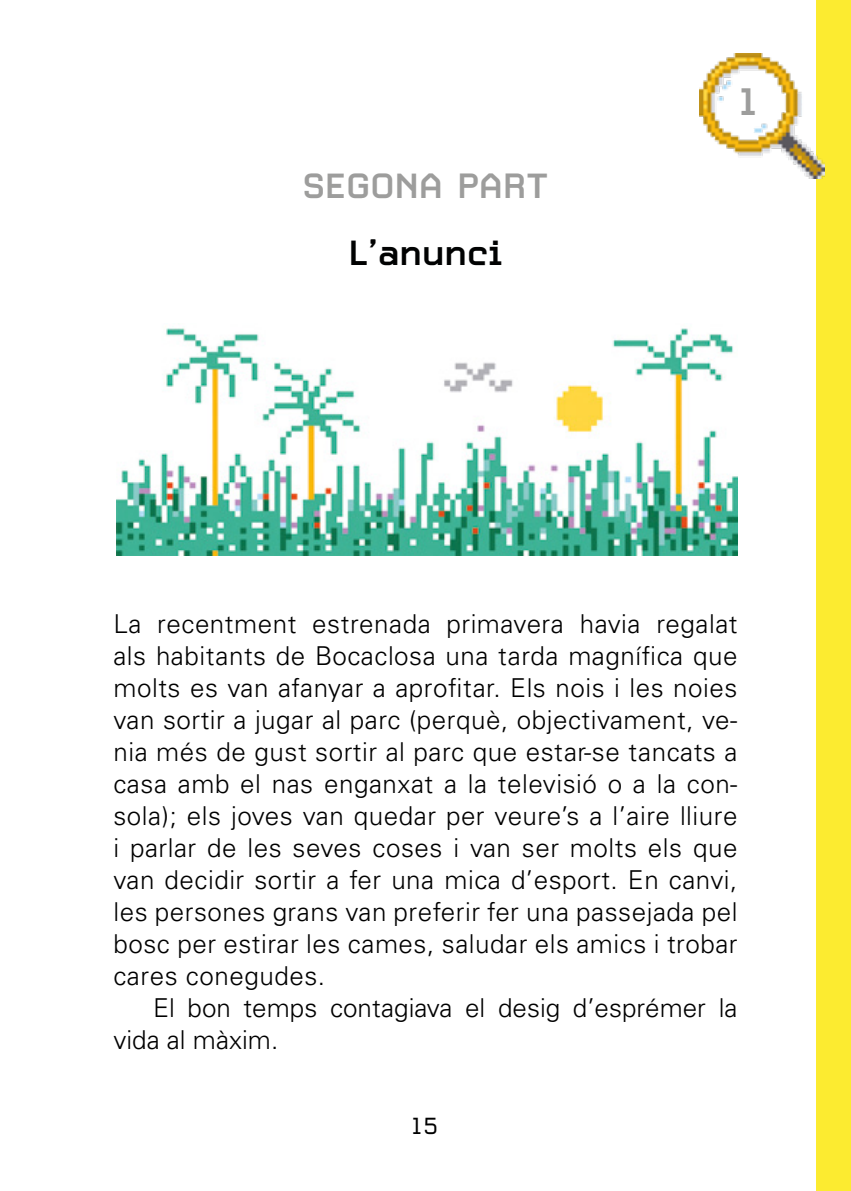
<style>
.page{position:relative;width:851px;height:1191px;background:#fff}
.page>*{position:absolute;margin:0;border:0;box-sizing:border-box;transform-origin:0 0}
.t1{font:700 46px "Carbon Plus";color:#9d9d9c}
._1_2_CAPITULO{font:700 42px "Carbon Plus";color:#9d9d9c}
._1_2_CAPITULO-2{font:700 42px "Carbon Plus";color:#010202}
.t2{font:28px "Carbon Plus";color:#000}
._2_1_1_TEXTO_ENTRADA{font:300 26px/32px "Univers LT Std";letter-spacing:.02em;color:#000;text-align:justify}
._2_1_TEXTO_NORMAL{font:300 26px/32px "Univers LT Std";color:#000}
</style>
<div class="page">
<img style="left:116px;top:328px;width:621px;height:227px">
<div style="left:816px;top:0;width:34px;height:1191px;background:#fceb30"></div>
<img style="left:699px;top:54px;width:125px;height:125px">
<p class="_1_2_CAPITULO" style="left:303px;top:164px;width:247px">SEGONA PART</p>
<p class="_1_2_CAPITULO-2" style="left:348px;top:231px;width:155px">L’anunci</p>
<h1 class="t1" style="left:738px;top:78px;width:21px">1</h1>
<p class="_2_1_1_TEXTO_ENTRADA" style="left:113px;top:607px;width:625px">La recentment estrenada primavera havia regalat als habitants de Bocaclosa una tarda magnífica que molts es van afanyar a aprofitar. Els nois i les noies van sortir a jugar al parc (perquè, objectivament, ve&shy;nia més de gust sortir al parc que estar-se tancats a casa amb el nas enganxat a la televisió o a la con&shy;sola); els joves van quedar per veure’s a l’aire lliure i parlar de les seves coses i van ser molts els que van decidir sortir a fer una mica d’esport. En canvi, les persones grans van preferir fer una passejada pel bosc per estirar les cames, saludar els amics i trobar cares conegudes.</p>
<p class="_2_1_TEXTO_NORMAL" style="left:113px;top:991px;width:625px;text-indent:40px">El bon temps contagiava el desig d’esprémer la vida al màxim.</p>
<p class="t2" style="left:411px;top:1111px;width:29px">15</p>
</div>
